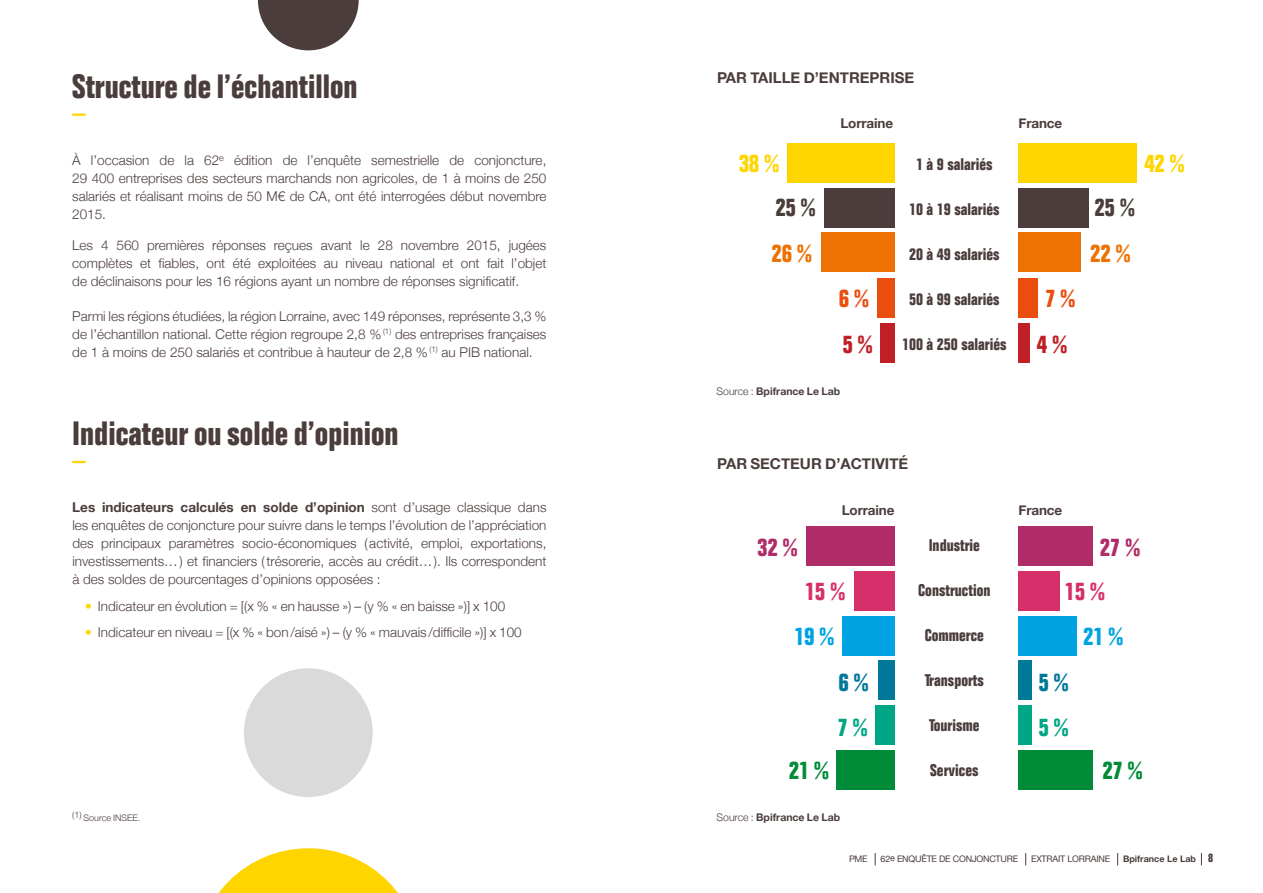
<style>
.page{position:relative;width:1263px;height:893px;background:#fff}
.page>*{position:absolute;margin:0;border:0;box-sizing:border-box;transform-origin:0 0}
.t1{font:700 condensed 33px "Folio";color:#4b3d3c}
.t2{font:700 condensed 24.75px "Folio";color:#ffd500}
.t3{font:700 condensed 24.75px "Folio";color:#4b3d3c}
.t4{font:700 condensed 24.75px "Folio";color:#ee7203}
.t5{font:700 condensed 24.75px "Folio";color:#b02c68}
.t6{font:700 condensed 24.75px "Folio";color:#d6306a}
.t7{font:700 condensed 24.75px "Folio";color:#00a3e2}
.t8{font:700 condensed 24.75px "Folio";color:#008b39}
.t9{font:700 condensed 24.75px "Folio";color:#e94e0f}
.t10{font:700 condensed 24.75px "Folio";color:#be2026}
.t11{font:700 condensed 24.75px "Folio";color:#00789a}
.t12{font:700 condensed 24.75px "Folio";color:#00a685}
.t13{font:700 condensed 16.5px "Folio";color:#4b3d3c}
.t14{font:700 15px "Helvetica Neue";color:#4b3d3c}
.t15{font:300 13.5px/18px "Helvetica Neue";color:#4b3d3c;text-align:justify}
.t16{font:700 13.5px "Helvetica Neue";letter-spacing:-.01em;color:#4b3d3c}
.t17{font:700 10.5px "Helvetica Neue";color:#4b3d3c}
.t18{font:9px "Helvetica Neue";letter-spacing:-.025em;color:#4b3d3c}
.t19{font:300 9px "Helvetica Neue";color:#4b3d3c}
.t20{font:700 9px "Helvetica Neue";color:#4b3d3c}
.s1{font-weight:300}
.s2{font-weight:700}
.s3{color:#ffd500}
.s4{font-family:"Folio";font-stretch:condensed;font-size:12px}
</style>
<div class="page">
<svg style="left:218px;top:848px;width:180px;height:45px"></svg>
<div style="left:244px;top:668px;width:129px;height:129px;background:#dadada;border-radius:50%"></div>
<svg style="left:258px;top:0;width:101px;height:50px"></svg>
<svg style="left:72px;top:114px;width:14px;height:2px"></svg>
<svg style="left:72px;top:461px;width:14px;height:2px"></svg>
<div style="left:1018px;top:323px;width:12px;height:39px;background:#be2026"></div>
<div style="left:1018px;top:278px;width:20px;height:39px;background:#e94e0f"></div>
<div style="left:1018px;top:144px;width:119px;height:39px;background:#ffd500"></div>
<div style="left:1018px;top:188px;width:71px;height:39px;background:#4b3d3c"></div>
<div style="left:1018px;top:232px;width:63px;height:40px;background:#ee7203"></div>
<div style="left:787px;top:144px;width:107px;height:39px;background:#ffd500"></div>
<div style="left:824px;top:188px;width:70px;height:39px;background:#4b3d3c"></div>
<div style="left:821px;top:232px;width:73px;height:40px;background:#ee7203"></div>
<div style="left:877px;top:278px;width:17px;height:39px;background:#e94e0f"></div>
<div style="left:880px;top:323px;width:14px;height:39px;background:#be2026"></div>
<div style="left:1018px;top:527px;width:75px;height:39px;background:#b02c68"></div>
<div style="left:1018px;top:571px;width:42px;height:40px;background:#d6306a"></div>
<div style="left:1018px;top:616px;width:58px;height:39px;background:#00a3e2"></div>
<div style="left:1018px;top:661px;width:14px;height:39px;background:#00789a"></div>
<div style="left:1018px;top:706px;width:14px;height:39px;background:#00a685"></div>
<div style="left:1018px;top:750px;width:75px;height:39px;background:#008b39"></div>
<div style="left:806px;top:527px;width:88px;height:39px;background:#b02c68"></div>
<div style="left:853px;top:571px;width:41px;height:40px;background:#d6306a"></div>
<div style="left:842px;top:616px;width:52px;height:39px;background:#00a3e2"></div>
<div style="left:878px;top:661px;width:16px;height:39px;background:#00789a"></div>
<div style="left:875px;top:706px;width:19px;height:39px;background:#00a685"></div>
<div style="left:836px;top:750px;width:58px;height:39px;background:#008b39"></div>
<svg style="left:875px;top:853px;width:1px;height:12px"></svg>
<svg style="left:1025px;top:853px;width:1px;height:12px"></svg>
<svg style="left:1117px;top:853px;width:1px;height:12px"></svg>
<svg style="left:1201px;top:853px;width:1px;height:12px"></svg>
<h1 class="t1" style="left:72px;top:68px;width:287px">Structure de l’échantillon</h1>
<p class="t14" style="left:717px;top:66px;width:199px">PAR TAILLE D’ENTREPRISE</p>
<p class="t16" style="left:840px;top:113px;width:54px">Lorraine</p>
<p class="t16" style="left:1018px;top:113px;width:45px">France</p>
<p class="t15" style="left:72px;top:150px;width:476px">À l’occasion de la 62<sup>e</sup> édition de l’enquête semestrielle de conjoncture, 29 400 entreprises des secteurs marchands non agricoles, de 1 à moins de 250 salariés et réalisant moins de 50 M€ de CA, ont été interrogées début novembre 2015.</p>
<p class="t15" style="left:72px;top:235px;width:476px">Les 4 560 premières réponses reçues avant le 28 novembre 2015, jugées complètes et fiables, ont été exploitées au niveau national et ont fait l’objet de déclinaisons pour les 16 régions ayant un nombre de réponses significatif.</p>
<p class="t15" style="left:72px;top:306px;width:476px">Parmi les régions étudiées, la région Lorraine, avec 149 réponses, représente 3,3 % de l’échantillon national. Cette région regroupe 2,8 % <sup>(1)</sup> des entreprises françaises de 1 à moins de 250 salariés et contribue à hauteur de 2,8 % <sup>(1)</sup> au PIB national.</p>
<h2 class="t2" style="left:739px;top:150px;width:42px">38 %</h2>
<h2 class="t3" style="left:775px;top:193px;width:42px">25 %</h2>
<h2 class="t4" style="left:771px;top:239px;width:42px">26 %</h2>
<h2 class="t9" style="left:839px;top:285px;width:32px">6 %</h2>
<h2 class="t10" style="left:842px;top:330px;width:32px">5 %</h2>
<p class="t13" style="left:916px;top:155px;width:78px">1 à 9 salariés</p>
<p class="t13" style="left:909px;top:200px;width:92px">10 à 19 salariés</p>
<p class="t13" style="left:909px;top:245px;width:92px">20 à 49 salariés</p>
<p class="t13" style="left:909px;top:290px;width:92px">50 à 99 salariés</p>
<p class="t13" style="left:902px;top:335px;width:106px">100 à 250 salariés</p>
<h2 class="t9" style="left:1045px;top:285px;width:32px">7 %</h2>
<h2 class="t10" style="left:1037px;top:330px;width:32px">4 %</h2>
<h2 class="t2" style="left:1144px;top:150px;width:42px">42 %</h2>
<h2 class="t3" style="left:1094px;top:193px;width:42px">25 %</h2>
<h2 class="t4" style="left:1090px;top:239px;width:42px">22 %</h2>
<p class="t17" style="left:716px;top:383px;width:125px"><span class="s1">Source :</span> Bpifrance Le Lab</p>
<h1 class="t1" style="left:72px;top:415px;width:328px">Indicateur ou solde d’opinion</h1>
<p class="t14" style="left:717px;top:452px;width:193px">PAR SECTEUR D’ACTIVITÉ</p>
<p class="t15" style="left:72px;top:498px;width:476px"><span class="s2">Les indicateurs calculés en solde d’opinion</span> sont d’usage classique dans les enquêtes de conjoncture pour suivre dans le temps l’évolution de l’appréciation des principaux paramètres socio-économiques (activité, emploi, exportations, investissements…) et financiers (trésorerie, accès au crédit…). Ils correspondent à des soldes de pourcentages d’opinions opposées :</p>
<p class="t15" style="left:85px;top:596px;width:422px"><span class="s3">•</span> Indicateur en évolution = [(x % « en hausse ») – (y % « en baisse »)] x 100</p>
<p class="t15" style="left:85px;top:623px;width:438px"><span class="s3">•</span> Indicateur en niveau = [(x % « bon/aisé ») – (y % « mauvais /difficile »)] x 100</p>
<p class="t16" style="left:842px;top:499px;width:54px">Lorraine</p>
<p class="t16" style="left:1018px;top:499px;width:45px">France</p>
<h2 class="t5" style="left:757px;top:534px;width:42px">32 %</h2>
<h2 class="t6" style="left:805px;top:577px;width:42px">15 %</h2>
<h2 class="t7" style="left:794px;top:623px;width:42px">19 %</h2>
<h2 class="t11" style="left:838px;top:668px;width:32px">6 %</h2>
<h2 class="t12" style="left:837px;top:714px;width:32px">7 %</h2>
<h2 class="t8" style="left:789px;top:756px;width:42px">21 %</h2>
<p class="t13" style="left:929px;top:536px;width:53px">Industrie</p>
<p class="t13" style="left:918px;top:581px;width:74px">Construction</p>
<p class="t13" style="left:925px;top:626px;width:61px">Commerce</p>
<p class="t13" style="left:925px;top:671px;width:61px">Transports</p>
<p class="t13" style="left:929px;top:716px;width:52px">Tourisme</p>
<p class="t13" style="left:930px;top:761px;width:50px">Services</p>
<h2 class="t5" style="left:1100px;top:534px;width:42px">27 %</h2>
<h2 class="t6" style="left:1064px;top:577px;width:42px">15 %</h2>
<h2 class="t7" style="left:1083px;top:623px;width:42px">21 %</h2>
<h2 class="t11" style="left:1038px;top:668px;width:32px">5 %</h2>
<h2 class="t12" style="left:1038px;top:714px;width:32px">5 %</h2>
<h2 class="t8" style="left:1102px;top:756px;width:42px">27 %</h2>
<p class="t19" style="left:72px;top:810px;width:70px">(1) Source INSEE.</p>
<p class="t17" style="left:716px;top:809px;width:125px"><span class="s1">Source :</span> Bpifrance Le Lab</p>
<p class="t18" style="left:849px;top:853px;width:20px">PME</p>
<p class="t18" style="left:880px;top:853px;width:139px">62e ENQUÊTE DE CONJONCTURE</p>
<p class="t18" style="left:1031px;top:853px;width:81px">EXTRAIT LORRAINE</p>
<p class="t20" style="left:1123px;top:852px;width:92px">Bpifrance Le Lab <span class="s4">8</span></p>
</div>
